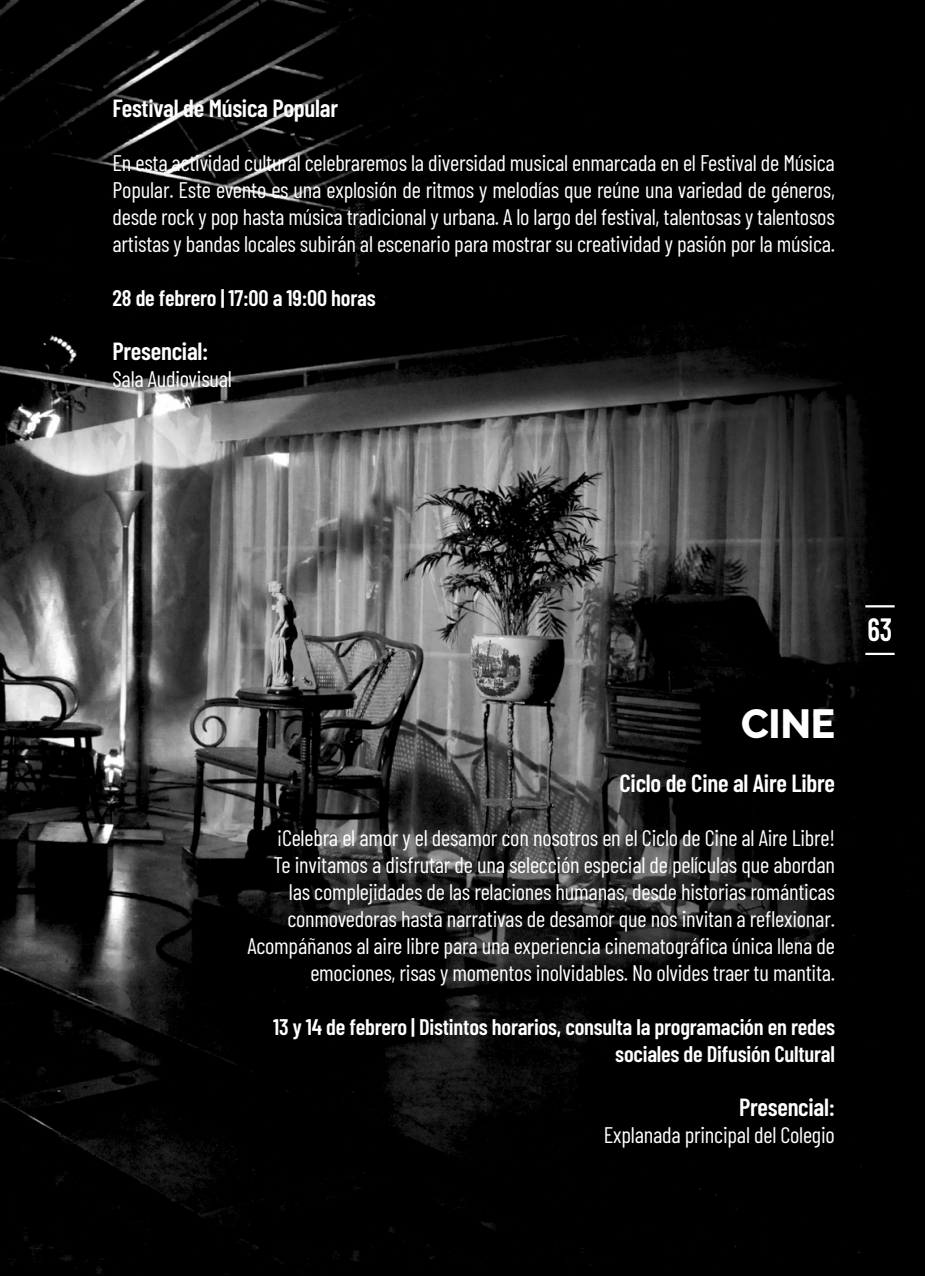
<style>
.page{position:relative;width:925px;height:1276px;background:#fff}
.page>*{position:absolute;margin:0;border:0;box-sizing:border-box;transform-origin:0 0}
.t1{font:800 40.5px "Raleway";color:#fff}
.t2{font:600 32.18px "Barlow Condensed";color:#fff;scale:.91 1}
.t3{font:600 24.75px "Barlow Condensed";letter-spacing:-.01em;color:#fff}
.t4{font:22.5px/27px "Barlow Condensed";letter-spacing:-.01em;color:#fff;text-align:justify}
.t5{font:600 22.5px/27px "Barlow Condensed";letter-spacing:-.01em;color:#fff;text-align:right}
</style>
<div class="page">
<img style="left:0;top:0;width:925px;height:1276px">
<hr style="left:865px;top:605px;width:29px;height:2px;background:#fff">
<hr style="left:865px;top:653px;width:29px;height:2px;background:#fff">
<p class="t3" style="left:112px;top:90px;width:227px">Festival de Música Popular</p>
<p class="t4" style="left:112px;top:148px;width:724px">En esta actividad cultural celebraremos la diversidad musical enmarcada en el Festival de Música Popular. Este evento es una explosión de ritmos y melodías que reúne una variedad de géneros, desde rock y pop hasta música tradicional y urbana. A lo largo del festival, talentosas y talentosos artistas y bandas locales subirán al escenario para mostrar su creatividad y pasión por la música.</p>
<p class="t5" style="left:112px;top:283px;width:265px">28 de febrero | 17:00 a 19:00 horas</p>
<p class="t3" style="left:112px;top:333px;width:97px">Presencial:</p>
<p class="t4" style="left:112px;top:364px;width:121px">Sala Audiovisual</p>
<h1 class="t1" style="left:741px;top:701px;width:95px">CINE</h1>
<p class="t3" style="left:619px;top:765px;width:217px">Ciclo de Cine al Aire Libre</p>
<p class="t4" style="left:247px;top:823px;width:589px;text-align:right">¡Celebra el amor y el desamor con nosotros en el Ciclo de Cine al Aire Libre!<br>Te invitamos a disfrutar de una selección especial de películas que abordan las complejidades de las relaciones humanas, desde historias románticas conmovedoras hasta narrativas de desamor que nos invitan a reflexionar.<br>Acompáñanos al aire libre para una experiencia cinematográfica única llena de emociones, risas y momentos inolvidables. No olvides traer tu mantita.</p>
<p class="t5" style="left:273px;top:1012px;width:563px">13 y 14 de febrero | Distintos horarios, consulta la programación en redes sociales de Difusión Cultural</p>
<p class="t3" style="left:739px;top:1089px;width:97px">Presencial:</p>
<p class="t4" style="left:604px;top:1120px;width:233px">Explanada principal del Colegio</p>
<h2 class="t2" style="left:867px;top:607px;width:29px">63</h2>
</div>
